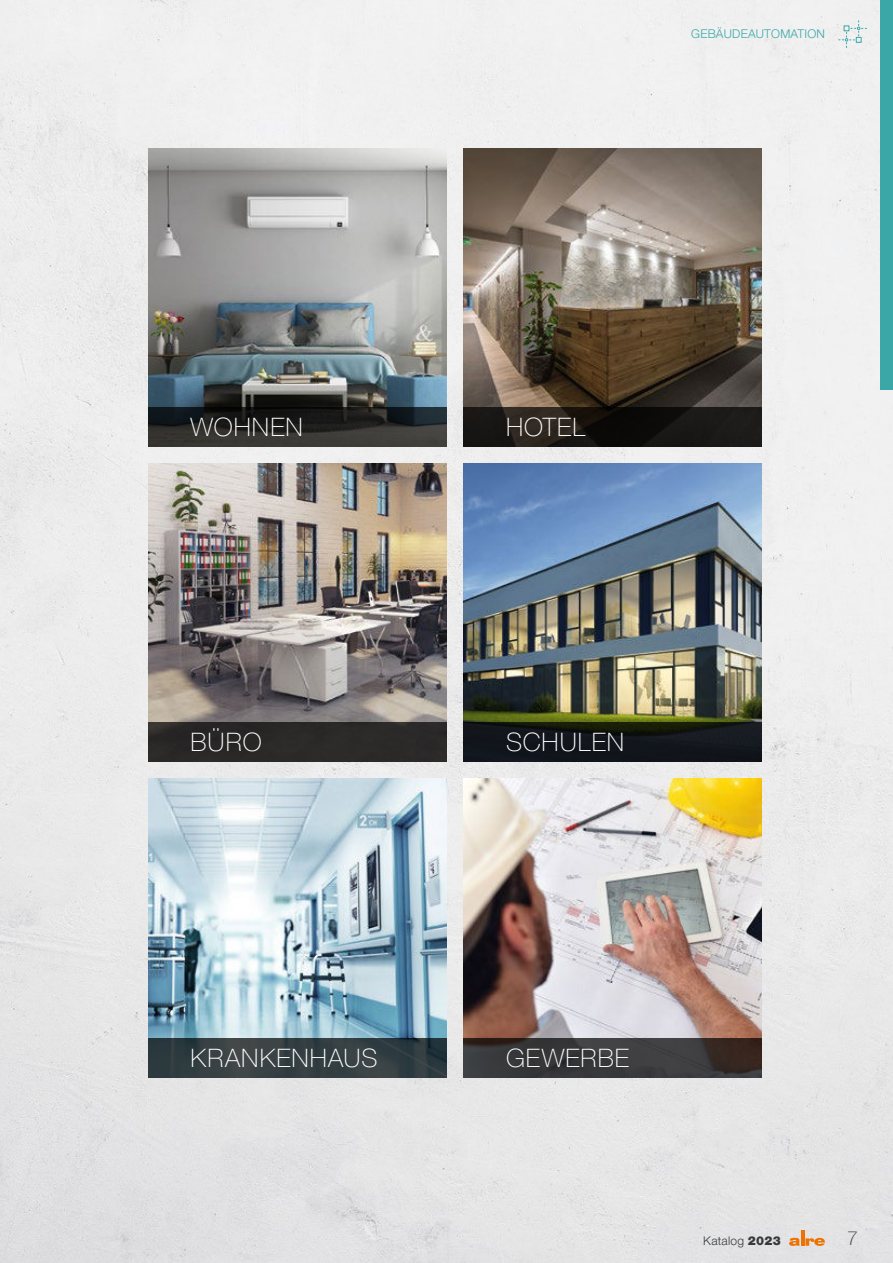
<style>
.page{position:relative;width:893px;height:1263px;background:#fff}
.page>*{position:absolute;margin:0;border:0;box-sizing:border-box;transform-origin:0 0}
.t1{font:100 25.5px "Helvetica Neue LT Pro";letter-spacing:.04em;color:#fff}
.t2{font:100 19.5px "Helvetica Neue LT Pro";color:#373a3b}
.t3{font:300 12px "Helvetica Neue LT Pro";letter-spacing:.02em;color:#3ba7a6}
.t4{font:300 12px "Helvetica Neue LT Pro";letter-spacing:.02em;color:#373a3b}
.s1{font-weight:900}
</style>
<div class="page">
<img style="left:0;top:0;width:893px;height:1263px">
<img style="left:148px;top:148px;width:298px;height:259px">
<svg style="left:148px;top:407px;width:298px;height:39px;background:#272726"></svg>
<img style="left:463px;top:148px;width:299px;height:259px">
<svg style="left:463px;top:407px;width:299px;height:39px;background:#1a1714"></svg>
<img style="left:148px;top:463px;width:298px;height:259px">
<div style="left:148px;top:722px;width:298px;height:40px;background:#2b2928"></div>
<img style="left:148px;top:779px;width:298px;height:259px">
<svg style="left:148px;top:1038px;width:298px;height:39px;background:#333e41"></svg>
<img style="left:463px;top:779px;width:299px;height:259px">
<svg style="left:463px;top:1038px;width:299px;height:39px;background:#393637"></svg>
<img style="left:463px;top:463px;width:299px;height:259px">
<svg style="left:463px;top:722px;width:299px;height:40px;background:#121618"></svg>
<hr style="left:801px;top:1230px;width:3px;height:16px;background:#ee7203">
<svg style="left:789px;top:1238px;width:36px;height:8px"></svg>
<div style="left:880px;top:0;width:13px;height:390px;background:#3ba7a6"></div>
<svg style="left:839px;top:19px;width:29px;height:29px"></svg>
<p class="t3" style="left:691px;top:27px;width:135px">GEBÄUDEAUTOMATION</p>
<p class="t1" style="left:191px;top:412px;width:114px">WOHNEN</p>
<p class="t1" style="left:506px;top:412px;width:81px">HOTEL</p>
<p class="t1" style="left:191px;top:727px;width:72px">BÜRO</p>
<p class="t1" style="left:506px;top:727px;width:120px">SCHULEN</p>
<p class="t1" style="left:191px;top:1043px;width:188px">KRANKENHAUS</p>
<p class="t1" style="left:506px;top:1043px;width:125px">GEWERBE</p>
<p class="t4" style="left:703px;top:1234px;width:79px">Katalog <span class="s1">2023</span></p>
<p class="t2" style="left:847px;top:1226px;width:12px">7</p>
</div>
